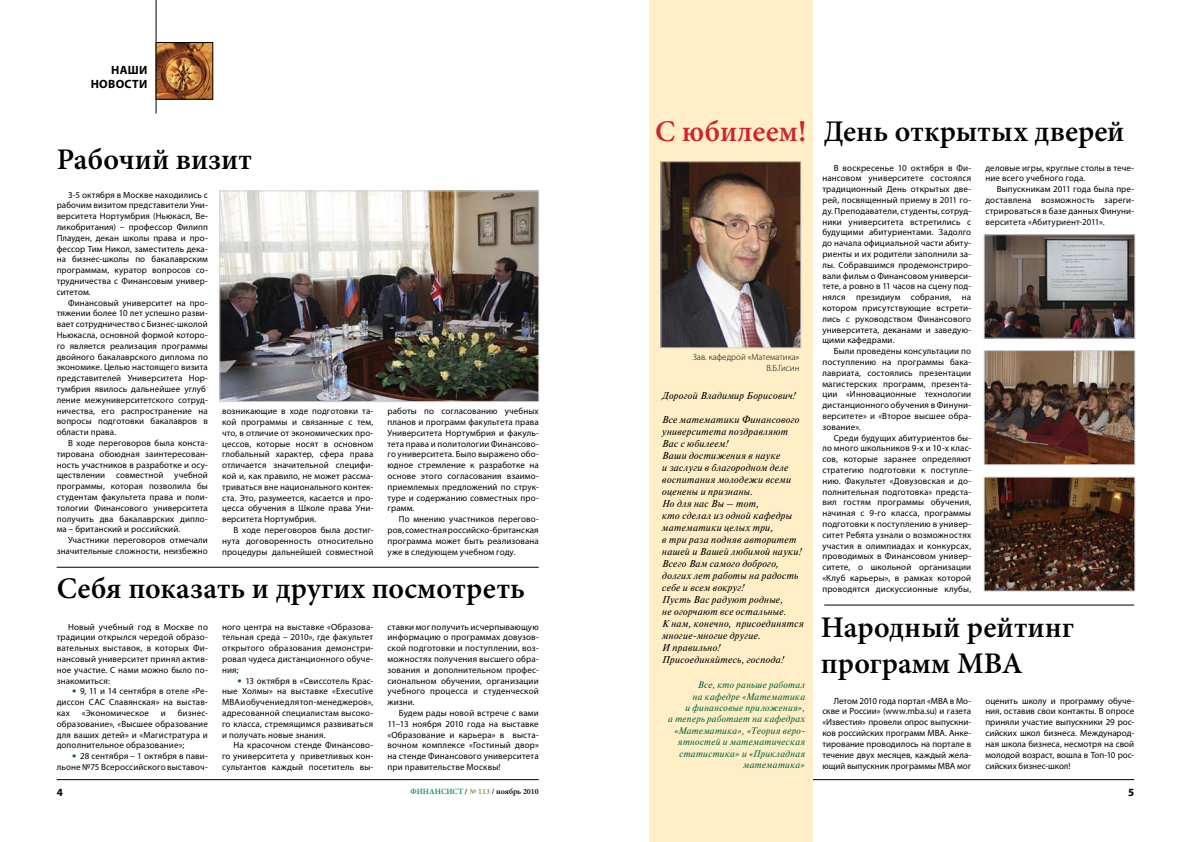
<style>
.page{position:relative;width:1191px;height:842px;background:#fff}
.page>*{position:absolute;margin:0;border:0;box-sizing:border-box;transform-origin:0 0}
.t1{font:600 30px/36px "Minion Pro";color:#000}
.t2{font:600 30px "Minion Pro";letter-spacing:.005em;color:#d2232a}
.t3{font:700 12px/14.4px "Myriad Pro";letter-spacing:.025em;color:#000;text-align:right}
.t4{font:700 11px "Myriad Pro";color:#000}
.t5{font:italic 10px/12px "Newton C";letter-spacing:.02em;color:#000}
.t6{font:italic 9.5px/11.4px "Newton C";letter-spacing:.025em;color:#00673b;text-align:right}
.t7{font:9px/10.8px "Myriad Pro";letter-spacing:.01em;color:#000;text-align:justify}
.t8{font:300 9px/10.8px "Myriad Pro";color:#000;text-align:right}
.t9{font:600 8px "Minion Pro";color:#000}
.s1{font-family:"Newton C";font-style:italic;font-size:14px;color:#00673b}
.s2{color:#009055}
.s3{color:#967f35}
</style>
<div class="page">
<hr style="left:57px;top:779px;width:482px;height:1px;background:#000">
<hr style="left:652px;top:779px;width:482px;height:1px;background:#000">
<div style="left:649px;top:0;width:163px;height:842px;background:#ffeec6"></div>
<hr style="left:156px;top:0;width:1px;height:113px;background:#000">
<img style="left:158px;top:44px;width:53px;height:53px">
<div style="left:156px;top:42px;width:57px;height:57px;border:1px solid #000"></div>
<hr style="left:57px;top:567px;width:482px;height:1px;background:#000">
<img style="left:222px;top:193px;width:315px;height:207px">
<div style="left:220px;top:191px;width:319px;height:211px;border:1px solid #d1d3d4"></div>
<img style="left:662px;top:164px;width:137px;height:182px">
<div style="left:660px;top:162px;width:141px;height:186px;border:1px solid #d1d3d4"></div>
<img style="left:986px;top:352px;width:147px;height:111px">
<div style="left:984px;top:350px;width:151px;height:115px;border:1px solid #d1d3d4"></div>
<img style="left:986px;top:237px;width:147px;height:99px">
<img style="left:986px;top:479px;width:147px;height:110px">
<hr style="left:824px;top:605px;width:310px;height:1px;background:#000">
<h2 class="t3" style="left:91px;top:62px;width:58px">НАШИ<br>НОВОСТИ</h2>
<h1 class="t1" style="left:57px;top:141px;width:197px">Рабочий визит</h1>
<p class="t7" style="left:57px;top:189px;width:153px;text-indent:11px">3-5 октября в Москве находились с рабочим визитом представители Уни&shy;верситета Нортумбрия (Ньюкасл, Ве&shy;ликобритания) – профессор Филипп Плауден, декан школы права и про&shy;фессор Тим Никол, заместитель дека&shy;на бизнес-школы по бакалаврским программам, куратор вопросов со&shy;трудничества с Финансовым универ&shy;ситетом.</p>
<p class="t7" style="left:57px;top:297px;width:153px;text-indent:11px">Финансовый университет на про&shy;тяжении более 10 лет успешно разви&shy;вает сотрудничество с Бизнес-школой Ньюкасла, основной формой которо&shy;го является реализация программы двойного бакалаврского диплома по экономике. Целью настоящего визита представителей Университета Нор&shy;тумбрия явилось дальнейшее углуб&shy;ление межуниверситетского сотруд&shy;ничества, его распространение на вопросы подготовки бакалавров в области права.</p>
<p class="t7" style="left:57px;top:437px;width:153px;text-indent:11px">В ходе переговоров была конста&shy;тирована обоюдная заинтересован&shy;ность участников в разработке и осу&shy;ществлении совместной учебной программы, которая позволила бы студентам факультета права и поли&shy;тологии Финансового университета получить два бакалаврских дипло&shy;ма – британский и российский.</p>
<p class="t7" style="left:57px;top:535px;width:153px;text-align:right">Участники переговоров отмечали значительные сложности, неизбежно</p>
<p class="t7" style="left:222px;top:406px;width:153px">возникающие в ходе подготовки та&shy;кой программы и связанные с тем, что, в отличие от экономических про&shy;цессов, которые носят в основном глобальный характер, сфера права отличается значительной специфи&shy;кой и, как правило, не может рассма&shy;триваться вне национального контек&shy;ста. Это, разумеется, касается и про&shy;цесса обучения в Школе права Уни&shy;верситета Нортумбрия.</p>
<p class="t7" style="left:222px;top:524px;width:153px;text-indent:11px">В ходе переговоров была достиг&shy;нута договоренность относительно процедуры дальнейшей совместной</p>
<p class="t7" style="left:387px;top:406px;width:153px">работы по согласованию учебных планов и программ факультета права Университета Нортумбрия и факуль&shy;тета права и политологии Финансово&shy;го университета. Было выражено обо&shy;юдное стремление к разработке на основе этого согласования взаимо&shy;приемлемых предложений по струк&shy;туре и содержанию совместных про&shy;грамм.</p>
<p class="t7" style="left:387px;top:514px;width:153px;text-indent:11px">По мнению участников перегово&shy;ров, соместная российско-британская программа может быть реализована уже в следующем учебном году.</p>
<h1 class="t1" style="left:57px;top:570px;width:469px">Себя показать и других посмотреть</h1>
<p class="t7" style="left:57px;top:621px;width:153px;text-indent:11px">Новый учебный год в Москве по традиции открылся чередой образо&shy;вательных выставок, в которых Фи&shy;нансовый университет принял актив&shy;ное участие. С нами можно было по&shy;знакомиться:</p>
<p class="t7" style="left:57px;top:686px;width:153px;text-indent:11px"><span class="s1">•</span> 9, 11 и 14 сентября в отеле «Ре&shy;диссон САС Славянская» на выстав&shy;ках</p>
<p class="t7" style="left:57px;top:707px;width:153px;text-indent:121px">бизнес&shy;образование», «Высшее образование для ваших детей» и «Магистратура и дополнительное образование»;</p>
<p class="t7" style="left:57px;top:751px;width:153px;text-align:right"><span class="s1">•</span> 28 сентября – 1 октября в пави&shy;льоне №75 Всероссийского выставоч-</p>
<p class="t7" style="left:82px;top:707px;width:69px">«Экономическое</p>
<p class="t7" style="left:161px;top:707px;width:6px">и</p>
<p class="t7" style="left:222px;top:621px;width:153px">ного центра на выставке «Образова&shy;тельная среда – 2010», где факультет открытого образования демонстри&shy;ровал чудеса дистанционного обуче&shy;ния;</p>
<p class="t7" style="left:222px;top:675px;width:153px;text-indent:11px"><span class="s1">•</span> 13 октября в «Свиссотель Крас&shy;ные Холмы» на выставке «Executive MBA и обучение для топ-менеджеров», адресованной специалистам высоко&shy;го класса, стремящимся развиваться и получать новые знания.</p>
<p class="t7" style="left:222px;top:740px;width:153px;text-indent:11px">На красочном стенде Финансово&shy;го университета у приветливых кон&shy;сультантов каждый посетитель вы-</p>
<p class="t7" style="left:387px;top:621px;width:153px">ставки мог получить исчерпывающую информацию о программах довузов&shy;ской подготовки и поступлении, воз&shy;можностях получения высшего обра&shy;зования и дополнительном профес&shy;сиональном обучении, организации учебного процесса и студенческой жизни.</p>
<p class="t7" style="left:387px;top:707px;width:153px;text-indent:11px">Будем рады новой встрече с вами 11–13 ноября 2010 года на выставке «Образование и карьера» в выста&shy;вочном комплексе «Гостиный двор» на стенде Финансового университета при правительстве Москвы!</p>
<h1 class="t2" style="left:655px;top:111px;width:153px">С юбилеем!</h1>
<p class="t8" style="left:693px;top:352px;width:108px">Зав. кафедрой «Математика»<br>В.Б.Гисин</p>
<p class="t5" style="left:662px;top:389px;width:135px">Дорогой Владимир Борисович!</p>
<p class="t5" style="left:662px;top:413px;width:143px">Все математики Финансового университета поздравляют<br>Вас с юбилеем!<br>Ваши достижения в науке<br>и заслуги в благородном деле воспитания молодежи всеми оценены и признаны.<br>Но для нас Вы – тот,<br>кто сделал из одной кафедры математики целых три,<br>в три раза подняв авторитет нашей и Вашей любимой науки!<br>Всего Вам самого доброго, долгих лет работы на радость себе и всем вокруг!<br>Пусть Вас радуют родные,<br>не огорчают все остальные.<br>К нам, конечно, присоединятся многие-многие другие.<br>И правильно!<br>Присоединяйтесь, господа!</p>
<p class="t6" style="left:668px;top:679px;width:138px">Все, кто раньше работал<br>на кафедре «Математика<br>и финансовые приложения»,<br>а теперь работает на кафедрах «Математика», «Теория веро&shy;ятностей и математическая статистика» и «Прикладная математика»</p>
<h1 class="t1" style="left:823px;top:113px;width:302px">День открытых дверей</h1>
<p class="t7" style="left:822px;top:162px;width:150px;text-indent:11px">В воскресенье 10 октября в Фи&shy;нансовом университете состоялся традиционный День открытых две&shy;рей, посвященный приему в 2011 го&shy;ду. Преподаватели, студенты, сотруд&shy;ники университета встретились с будущими абитуриентами. Задолго до начала официальной части абиту&shy;риенты и их родители заполнили за&shy;лы. Собравшимся продемонстриро&shy;вали фильм о Финансовом универси&shy;тете, а ровно в 11 часов на сцену под&shy;нялся президиум собрания, на котором присутствующие встрети&shy;лись с руководством Финансового университета, деканами и заведую&shy;щими кафедрами.</p>
<p class="t7" style="left:822px;top:346px;width:150px;text-indent:11px">Были проведены консультации по поступлению на программы бака&shy;лавриата, состоялись презентации магистерских программ, презента&shy;ции «Инновационные технологии дистанционного обучения в Финуни&shy;верситете» и «Второе высшее обра&shy;зование».</p>
<p class="t7" style="left:822px;top:432px;width:150px;text-indent:11px">Среди будущих абитуриентов бы&shy;ло много школьников 9-х и 10-х клас&shy;сов, которые заранее определяют стратегию подготовки к поступле&shy;нию. Факультет «Довузовская и до&shy;полнительная подготовка» предста&shy;вил гостям программы обучения, начиная с 9-го класса, программы подготовки к поступлению в универ&shy;ситет Ребята узнали о возможностях участия в олимпиадах и конкурсах, проводимых в Финансовом универ&shy;ситете, о школьной организации «Клуб карьеры», в рамках которой проводятся дискуссионные клубы,</p>
<p class="t7" style="left:985px;top:162px;width:150px">деловые игры, круглые столы в тече&shy;ние всего учебного года.</p>
<p class="t7" style="left:985px;top:184px;width:150px;text-indent:11px">Выпускникам 2011 года была пре&shy;доставлена возможность зареги&shy;стрироваться в базе данных Финуни&shy;верситета «Абитуриент-2011».</p>
<h1 class="t1" style="left:820px;top:609px;width:255px">Народный рейтинг программ МВА</h1>
<p class="t7" style="left:822px;top:695px;width:150px;text-indent:11px">Летом 2010 года портал «МВА в Мо&shy;скве и России» (www.mba.su) и газета «Известия» провели опрос выпускни&shy;ков российских программ МВА. Анке&shy;тирование проводилось на портале в течение двух месяцев, каждый жела&shy;ющий выпускник программы МВА мог</p>
<p class="t7" style="left:985px;top:695px;width:150px">оценить школу и программу обуче&shy;ния, оставив свои контакты. В опросе приняли участие выпускники 29 рос&shy;сийских школ бизнеса. Международ&shy;ная школа бизнеса, несмотря на свой молодой возраст, вошла в Топ-10 рос&shy;сийских бизнес-школ!</p>
<p class="t4" style="left:57px;top:785px;width:8px">4</p>
<p class="t9" style="left:410px;top:786px;width:130px"><span class="s2">ФИНАНСИСТ</span> / <span class="s3">№ 113</span> / ноябрь 2010</p>
<p class="t4" style="left:1128px;top:785px;width:8px">5</p>
</div>
